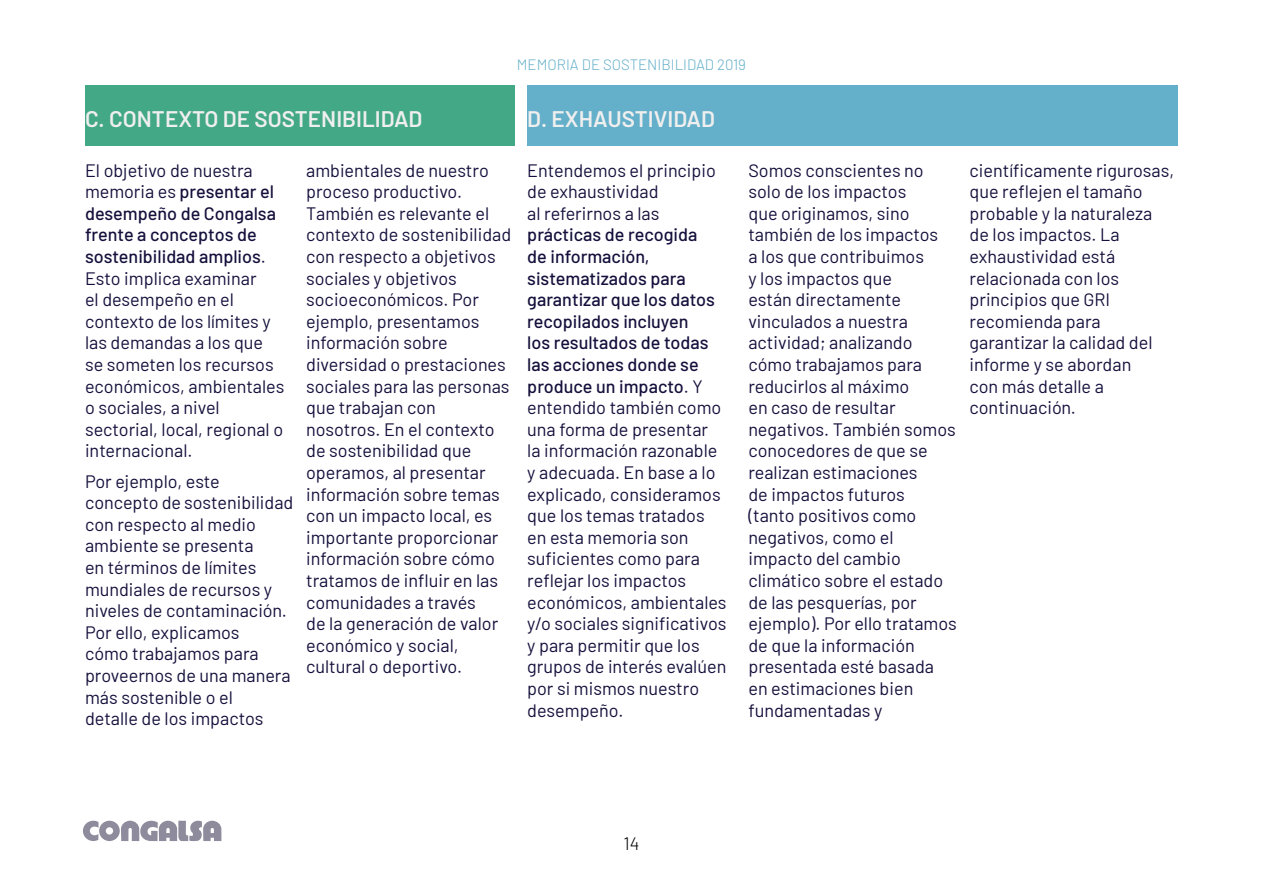
<style>
.page{position:relative;width:1263px;height:893px;background:#fff}
.page>*{position:absolute;margin:0;border:0;box-sizing:border-box;transform-origin:0 0}
.t1{font:600 22.5px "Barlow";color:#efefef}
.t2{font:18px/21.6px "Barlow";color:#15103c}
.t3{font:300 18px "Barlow";color:#000}
.t4{font:300 15px "Barlow";color:#64afc9}
.s1{font-weight:500}
</style>
<div class="page">
<svg style="left:83px;top:821px;width:138px;height:20px"></svg>
<div style="left:85px;top:85px;width:429px;height:61px;background:#43a886"></div>
<div style="left:527px;top:85px;width:651px;height:61px;background:#64afc9"></div>
<p class="t4" style="left:517px;top:54px;width:231px">MEMORIA DE SOSTENIBILIDAD 2019</p>
<p class="t1" style="left:85px;top:102px;width:339px">C. CONTEXTO DE SOSTENIBILIDAD</p>
<p class="t2" style="left:85px;top:158px;width:201px">El objetivo de nuestra memoria es <span class="s1">presentar el desempeño de Congalsa frente a conceptos de sostenibilidad amplios</span>.<br>Esto implica examinar<br>el desempeño en el contexto de los límites y las demandas a los que se someten los recursos económicos, ambientales o sociales, a nivel sectorial, local, regional o internacional.</p>
<p class="t2" style="left:85px;top:469px;width:210px">Por ejemplo, este concepto de sostenibilidad con respecto al medio ambiente se presenta<br>en términos de límites mundiales de recursos y niveles de contaminación.<br>Por ello, explicamos<br>cómo trabajamos para proveernos de una manera más sostenible o el<br>detalle de los impactos</p>
<p class="t1" style="left:527px;top:102px;width:189px">D. EXHAUSTIVIDAD</p>
<p class="t2" style="left:306px;top:158px;width:207px">ambientales de nuestro proceso productivo.<br>También es relevante el contexto de sostenibilidad con respecto a objetivos sociales y objetivos socioeconómicos. Por ejemplo, presentamos información sobre diversidad o prestaciones sociales para las personas que trabajan con nosotros. En el contexto de sostenibilidad que operamos, al presentar información sobre temas con un impacto local, es importante proporcionar información sobre cómo tratamos de influir en las comunidades a través<br>de la generación de valor económico y social, cultural o deportivo.</p>
<p class="t2" style="left:527px;top:158px;width:190px">Entendemos el principio de exhaustividad<br>al referirnos a las</p>
<p class="t2" style="left:527px;top:223px;width:201px"><span class="s1">prácticas de recogida<br>de información, sistematizados para garantizar que los datos recopilados incluyen<br>los resultados de todas las acciones donde se produce un impacto</span>. Y entendido también como una forma de presentar<br>la información razonable y adecuada. En base a lo explicado, consideramos que los temas tratados en esta memoria son suficientes como para reflejar los impactos económicos, ambientales y/o sociales significativos y para permitir que los grupos de interés evalúen por si mismos nuestro desempeño.</p>
<p class="t2" style="left:748px;top:158px;width:210px">Somos conscientes no solo de los impactos<br>que originamos, sino también de los impactos<br>a los que contribuimos<br>y los impactos que<br>están directamente vinculados a nuestra actividad; analizando cómo trabajamos para reducirlos al máximo<br>en caso de resultar negativos. También somos conocedores de que se realizan estimaciones<br>de impactos futuros<br>(tanto positivos como negativos, como el impacto del cambio climático sobre el estado de las pesquerías, por ejemplo). Por ello tratamos de que la información presentada esté basada en estimaciones bien fundamentadas y</p>
<p class="t2" style="left:969px;top:158px;width:206px">científicamente rigurosas, que reflejen el tamaño probable y la naturaleza de los impactos. La exhaustividad está relacionada con los principios que GRI recomienda para garantizar la calidad del informe y se abordan<br>con más detalle a continuación.</p>
<p class="t3" style="left:623px;top:831px;width:17px">14</p>
</div>
